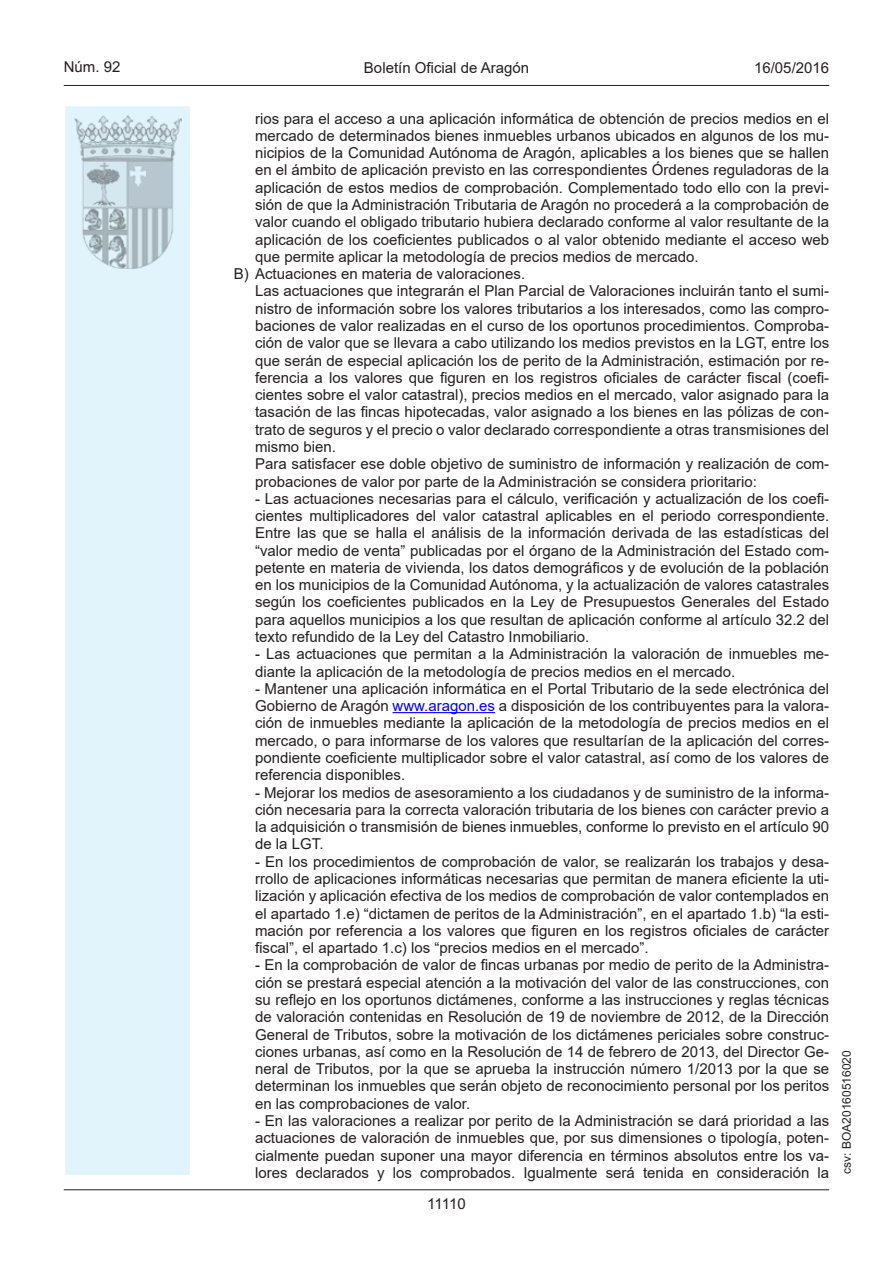
<style>
.page{position:relative;width:893px;height:1263px;background:#fff}
.page>*{position:absolute;margin:0;border:0;box-sizing:border-box;transform-origin:0 0}
.t1{font:15px/17.2px "Arial";color:#231f20;text-align:justify}
.t2{font:15px "Arial MT2";color:#231f20}
.t3{font:12px "Arial MT2";color:#231f20}
.s1{font-family:"Arial MT2"}
.s2{color:#00f}
</style>
<div class="page">
<hr style="left:64px;top:85px;width:765px;height:1px;background:#231f20">
<div style="left:64px;top:105px;width:127px;height:1071px;background:#e1f4fc;border:2px solid #fff"></div>
<img style="left:75px;top:115px;width:106px;height:153px">
<hr style="left:64px;top:1189px;width:765px;height:1px;background:#231f20">
<hr style="left:393px;top:712px;width:102px;height:1px;background:#00f">
<p class="t2" style="left:64px;top:57px;width:58px">Núm. 92</p>
<p class="t1" style="left:364px;top:59px;width:167px">Boletín Oficial de Aragón</p>
<p class="t2" style="left:754px;top:57px;width:77px">16/05/2016</p>
<p class="t1" style="left:255px;top:110px;width:576px">rios para el acceso a una aplicación informática de obtención de precios medios en el</p>
<p class="t1" style="left:255px;top:127px;width:576px">mercado de determinados bienes inmuebles urbanos ubicados en algunos de los mu<span class="s1">-</span></p>
<p class="t1" style="left:255px;top:144px;width:575px">nicipios de la Comunidad Autónoma de Aragón, aplicables a los bienes que se hallen</p>
<p class="t1" style="left:255px;top:161px;width:576px">en el ámbito de aplicación previsto en las correspondientes Órdenes reguladoras de la</p>
<p class="t1" style="left:255px;top:179px;width:576px">aplicación de estos medios de comprobación. Complementado todo ello con la previ<span class="s1">-</span></p>
<p class="t1" style="left:255px;top:196px;width:576px">sión de que la Administración Tributaria de Aragón no procederá a la comprobación de</p>
<p class="t1" style="left:255px;top:213px;width:576px">valor cuando el obligado tributario hubiera declarado conforme al valor resultante de la</p>
<p class="t1" style="left:255px;top:231px;width:576px">aplicación de los coeficientes publicados o al valor obtenido mediante el acceso web</p>
<p class="t1" style="left:255px;top:248px;width:445px">que permite aplicar la metodología de precios medios de mercado.</p>
<p class="t1" style="left:234px;top:265px;width:293px">B) Actuaciones en materia de valoraciones.</p>
<p class="t1" style="left:255px;top:282px;width:575px">Las actuaciones que integrarán el Plan Parcial de Valoraciones incluirán tanto el sumi<span class="s1">-</span></p>
<p class="t1" style="left:255px;top:300px;width:576px">nistro de información sobre los valores tributarios a los interesados, como las compro<span class="s1">-</span></p>
<p class="t1" style="left:255px;top:317px;width:576px">baciones de valor realizadas en el curso de los oportunos procedimientos. Comproba<span class="s1">-</span></p>
<p class="t1" style="left:255px;top:334px;width:576px">ción de valor que se llevara a cabo utilizando los medios previstos en la LGT, entre los</p>
<p class="t1" style="left:255px;top:352px;width:576px">que serán de especial aplicación los de perito de la Administración, estimación por re<span class="s1">-</span></p>
<p class="t1" style="left:255px;top:369px;width:576px">ferencia a los valores que figuren en los registros oficiales de carácter fiscal (coefi<span class="s1">-</span></p>
<p class="t1" style="left:255px;top:386px;width:576px">cientes sobre el valor catastral), precios medios en el mercado, valor asignado para la</p>
<p class="t1" style="left:255px;top:403px;width:576px">tasación de las fincas hipotecadas, valor asignado a los bienes en las pólizas de con<span class="s1">-</span></p>
<p class="t1" style="left:255px;top:421px;width:576px">trato de seguros y el precio o valor declarado correspondiente a otras transmisiones del</p>
<p class="t1" style="left:255px;top:438px;width:82px">mismo bien.</p>
<p class="t1" style="left:255px;top:455px;width:576px">Para satisfacer ese doble objetivo de suministro de información y realización de com<span class="s1">-</span></p>
<p class="t1" style="left:255px;top:472px;width:503px">probaciones de valor por parte de la Administración se considera prioritario:</p>
<p class="t1" style="left:255px;top:490px;width:576px">- Las actuaciones necesarias para el cálculo, verificación y actualización de los coefi&shy;cientes multiplicadores del valor catastral aplicables en el periodo correspondiente.<br>Entre las que se halla el análisis de la información derivada de las estadísticas del “valor medio de venta” publicadas por el órgano de la Administración del Estado com&shy;petente en materia de vivienda, los datos demográficos y de evolución de la población en los municipios de la Comunidad Autónoma, y la actualización de valores catastrales según los coeficientes publicados en la Ley de Presupuestos Generales del Estado para aquellos municipios a los que resultan de aplicación conforme al artículo 32.2 del texto refundido de la Ley del Catastro Inmobiliario.</p>
<p class="t1" style="left:255px;top:645px;width:575px">- Las actuaciones que permitan a la Administración la valoración de inmuebles me&shy;diante la aplicación de la metodología de precios medios en el mercado.</p>
<p class="t1" style="left:255px;top:680px;width:576px">- Mantener una aplicación informática en el Portal Tributario de la sede electrónica del Gobierno de Aragón <span class="s2">www.aragon.es</span> a disposición de los contribuyentes para la valora&shy;ción de inmuebles mediante la aplicación de la metodología de precios medios en el mercado, o para informarse de los valores que resultarían de la aplicación del corres&shy;pondiente coeficiente multiplicador sobre el valor catastral, así como de los valores de referencia disponibles.</p>
<p class="t1" style="left:255px;top:784px;width:576px">- Mejorar los medios de asesoramiento a los ciudadanos y de suministro de la informa&shy;ción necesaria para la correcta valoración tributaria de los bienes con carácter previo a la adquisición o transmisión de bienes inmuebles, conforme lo previsto en el artículo 90 de la LGT.</p>
<p class="t1" style="left:255px;top:853px;width:576px">- En los procedimientos de comprobación de valor, se realizarán los trabajos y desa&shy;rrollo de aplicaciones informáticas necesarias que permitan de manera eficiente la uti&shy;lización y aplicación efectiva de los medios de comprobación de valor contemplados en el apartado 1.e) “dictamen de peritos de la Administración”, en el apartado 1.b) “la esti&shy;mación por referencia a los valores que figuren en los registros oficiales de carácter fiscal”, el apartado 1.c) los “precios medios en el mercado”.</p>
<p class="t1" style="left:255px;top:956px;width:576px">- En la comprobación de valor de fincas urbanas por medio de perito de la Administra&shy;ción se prestará especial atención a la motivación del valor de las construcciones, con su reflejo en los oportunos dictámenes, conforme a las instrucciones y reglas técnicas de valoración contenidas en Resolución de 19 de noviembre de 2012, de la Dirección General de Tributos, sobre la motivación de los dictámenes periciales sobre construc&shy;ciones urbanas, así como en la Resolución de 14 de febrero de 2013, del Director Ge&shy;neral de Tributos, por la que se aprueba la instrucción número 1/2013 por la que se determinan los inmuebles que serán objeto de reconocimiento personal por los peritos en las comprobaciones de valor.</p>
<p class="t1" style="left:255px;top:1112px;width:576px">- En las valoraciones a realizar por perito de la Administración se dará prioridad a las actuaciones de valoración de inmuebles que, por sus dimensiones o tipología, poten&shy;cialmente puedan suponer una mayor diferencia en términos absolutos entre los va&shy;lores declarados y los comprobados. Igualmente será tenida en consideración la</p>
<p class="t2" style="left:427px;top:1193px;width:40px">11110</p>
<p class="t3" style="left:838px;top:1174px;width:125px;rotate:-90deg">csv: BOA20160516020</p>
</div>
